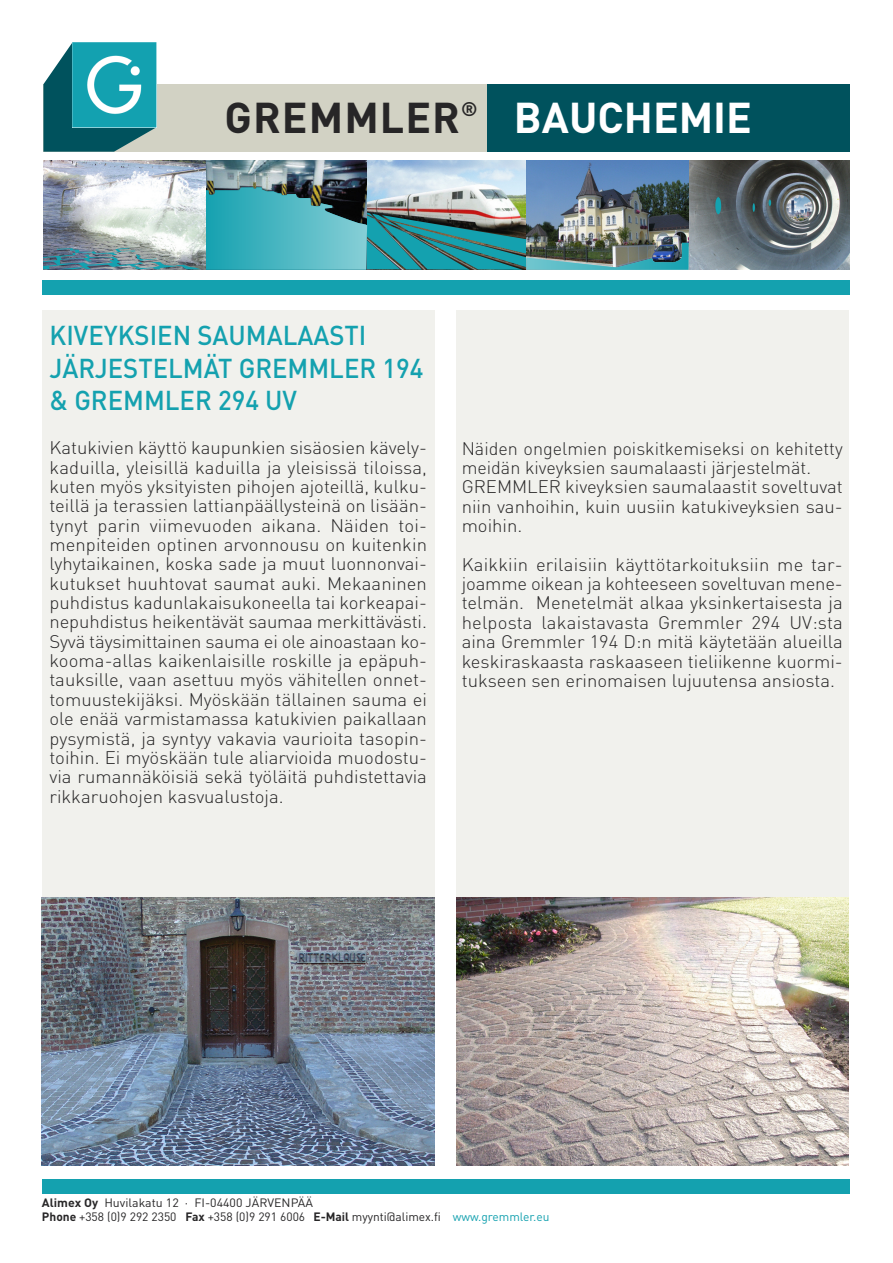
<style>
.page{position:relative;width:893px;height:1263px;background:#fff}
.page>*{position:absolute;margin:0;border:0;box-sizing:border-box;transform-origin:0 0}
.t1{font:700 42.6px "DIN";color:#fff}
.t2{font:700 42.6px "DIN";letter-spacing:.025em;color:#272627}
.t3{font:500 27px/32.4px "DIN";color:#14a1af;scale:.95 1}
.t4{font:700 19.5px "DIN";color:#272627}
.t5{font:300 18px/19.4px "DIN";color:#272627;text-align:justify}
.t6{font:12px/14.7px "DIN";color:#272627}
.s1{font-weight:700}
.s2{color:#14a1af}
</style>
<div class="page">
<div style="left:42px;top:310px;width:392px;height:855px;background:#f1f1ed"></div>
<div style="left:456px;top:310px;width:393px;height:855px;background:#f1f1ed"></div>
<img style="left:367px;top:160px;width:159px;height:27px">
<img style="left:205px;top:160px;width:162px;height:27px">
<svg style="left:689px;top:160px;width:160px;height:110px;background:#666e72"></svg>
<div style="left:715px;top:197px;width:6px;height:17px;background:#14a1af;border-radius:50%"></div>
<svg style="left:753px;top:203px;width:2px;height:9px"></svg>
<svg style="left:769px;top:200px;width:2px;height:6px"></svg>
<img style="left:43px;top:160px;width:162px;height:27px">
<svg style="left:526px;top:160px;width:163px;height:27px;background:#5984b6"></svg>
<img style="left:43px;top:187px;width:646px;height:83px">
<div style="left:481px;top:84px;width:369px;height:68px;background:#00525d"></div>
<div style="left:43px;top:84px;width:444px;height:68px;background:#d2d2c4"></div>
<svg style="left:43px;top:43px;width:114px;height:109px"></svg>
<img style="left:72px;top:43px;width:85px;height:84px">
<div style="left:42px;top:280px;width:808px;height:14px;background:#14a1af"></div>
<div style="left:42px;top:1179px;width:808px;height:14px;background:#14a1af"></div>
<img style="left:42px;top:897px;width:393px;height:268px">
<img style="left:456px;top:897px;width:393px;height:268px">
<p class="t4" style="left:461px;top:98px;width:18px">®</p>
<h1 class="t2" style="left:224px;top:93px;width:237px">GREMMLER</h1>
<h1 class="t1" style="left:514px;top:93px;width:239px">BAUCHEMIE</h1>
<h2 class="t3" style="left:49px;top:320px;width:395px">KIVEYKSIEN SAUMALAASTI<br>JÄRJESTELMÄT GREMMLER 194 &amp; GREMMLER 294 UV</h2>
<p class="t5" style="left:49px;top:438px;width:379px">Katukivien käyttö kaupunkien sisäosien kävely&shy;kaduilla, yleisillä kaduilla ja yleisissä tiloissa, kuten myös yksityisten pihojen ajoteillä, kulku&shy;teillä ja terassien lattianpäällysteinä on lisään&shy;tynyt parin viimevuoden aikana. Näiden toi&shy;menpiteiden optinen arvonnousu on kuitenkin lyhytaikainen, koska sade ja muut luonnonvai&shy;kutukset huuhtovat saumat auki. Mekaaninen puhdistus kadunlakaisukoneella tai korkeapai&shy;nepuhdistus heikentävät saumaa merkittävästi.<br>Syvä täysimittainen sauma ei ole ainoastaan ko&shy;kooma-allas kaikenlaisille roskille ja epäpuh&shy;tauksille, vaan asettuu myös vähitellen onnet&shy;tomuustekijäksi. Myöskään tällainen sauma ei ole enää varmistamassa katukivien paikallaan pysymistä, ja syntyy vakavia vaurioita tasopin&shy;toihin. Ei myöskään tule aliarvioida muodostu&shy;via rumannäköisiä sekä työläitä puhdistettavia rikkaruohojen kasvualustoja.</p>
<p class="t5" style="left:462px;top:439px;width:383px;text-align:left">Näiden ongelmien poiskitkemiseksi on kehitetty meidän kiveyksien saumalaasti järjestelmät.<br>GREMMLER kiveyksien saumalaastit soveltuvat niin vanhoihin, kuin uusiin katukiveyksien sau&shy;moihin.</p>
<p class="t5" style="left:462px;top:555px;width:383px">Kaikkiin erilaisiin käyttötarkoituksiin me tar&shy;joamme oikean ja kohteeseen soveltuvan mene&shy;telmän. Menetelmät alkaa yksinkertaisesta ja helposta lakaistavasta Gremmler 294 UV:sta aina Gremmler 194 D:n mitä käytetään alueilla keskiraskaasta raskaaseen tieliikenne kuormi&shy;tukseen sen erinomaisen lujuutensa ansiosta.</p>
<p class="t6" style="left:42px;top:1195px;width:509px"><span class="s1">Alimex Oy</span> Huvilakatu 12 · FI-04400 JÄRVENPÄÄ<br><span class="s1">Phone</span> +358 (0)9 292 2350 <span class="s1">Fax</span> +358 (0)9 291 6006 <span class="s1">E-Mail</span> myynti@alimex.fi <span class="s2">www.gremmler.eu</span></p>
</div>
